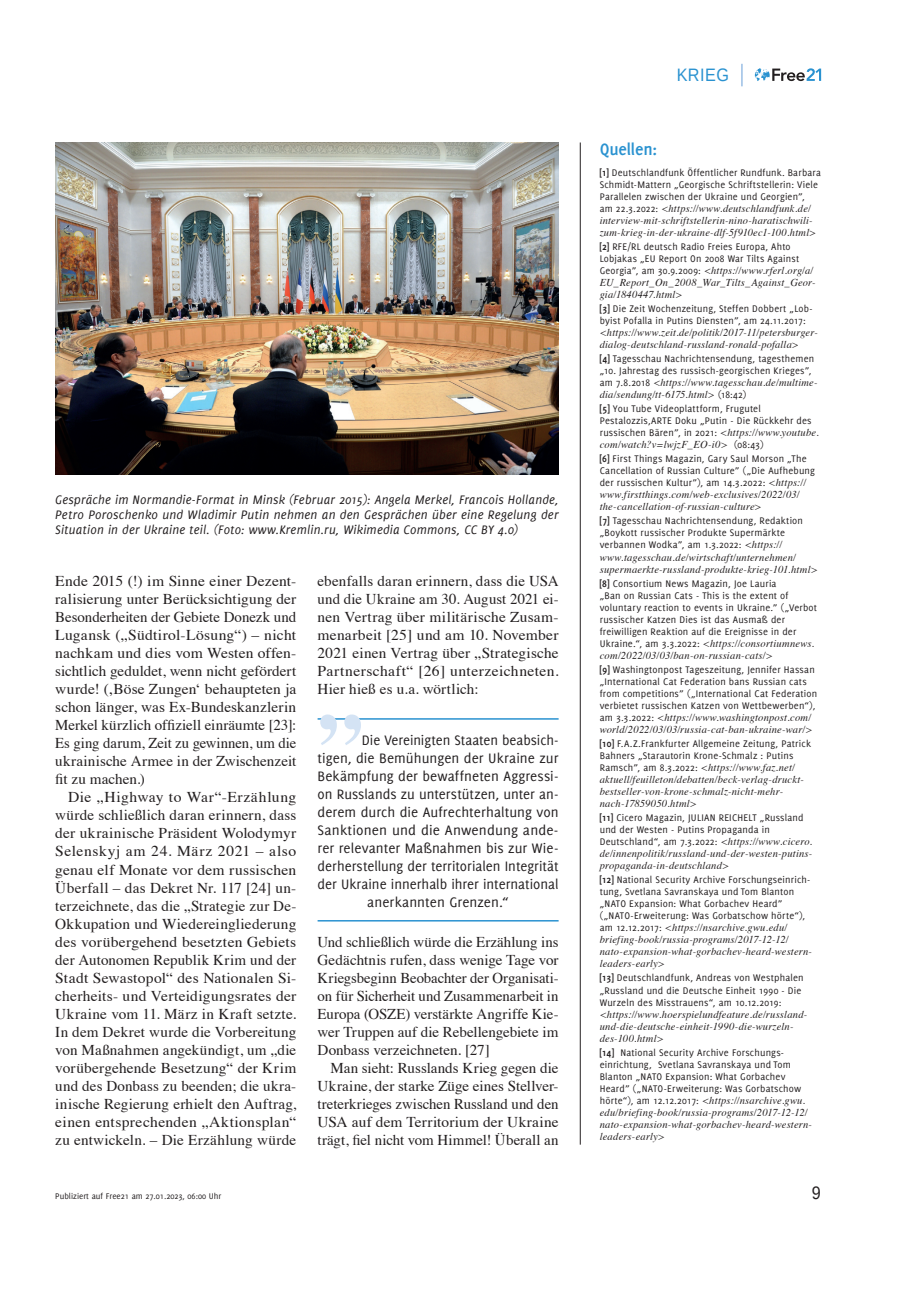
<style>
.page{position:relative;width:906px;height:1289px;background:#fff}
.page>*{position:absolute;margin:0;border:0;box-sizing:border-box;transform-origin:0 0}
.t1{font:700 91.5px "Times";color:#d4e3f4}
.t2{font:700 18px "Delicious";letter-spacing:-.01em;color:#2a92d0}
.t3{font:18px "Liberation Sans";letter-spacing:.03em;color:#2a92d0;scale:.9 1}
.t4{font:18px "Liberation Sans";color:#231f20;scale:.9 1}
.t5{font:15px/18px "Times";letter-spacing:.01em;color:#231f20;text-align:justify;scale:1.04 1}
.t6{font:15px/18px "Times";letter-spacing:.01em;color:#231f20;text-align:justify}
.t7{font:15px "Delicious";color:#231f20}
.t8{font:italic 13.5px/15px "Delicious";letter-spacing:.015em;color:#231f20;text-align:justify}
.t9{font:10.5px/12px "Delicious";letter-spacing:.015em;color:#231f20}
.t10{font:italic 10.5px/12px "Times";letter-spacing:.02em;color:#231f20}
.t11{font:9px "Delicious";color:#231f20}
.s1{font-weight:700}
.s2{font-family:"Delicious";font-style:normal}
.s3{font-family:"Times";font-style:italic}
</style>
<div class="page">
<svg style="left:755px;top:68px;width:66px;height:13px"></svg>
<svg style="left:741px;top:64px;width:1px;height:22px"></svg>
<hr style="left:317px;top:718px;width:241px;height:1px;background:#2a92d0">
<hr style="left:317px;top:920px;width:241px;height:1px;background:#2a92d0">
<hr style="left:580px;top:142px;width:1px;height:1002px;background:#231f20">
<img style="left:55px;top:142px;width:503px;height:332px">
<p class="t8" style="left:55px;top:492px;width:505px">Gespräche im Normandie-Format in Minsk (Februar 2015): Angela Merkel, Francois Hollande, Petro Poroschenko und Wladimir Putin nehmen an den Gesprächen über eine Regelung der Situation in der Ukraine teil. (Foto: www.Kremlin.ru, Wikimedia Commons, CC BY 4.0)</p>
<p class="t5" style="left:55px;top:571px;width:233px">Ende 2015 (!) im Sinne einer Dezent&shy;ralisierung unter Berücksichtigung der Besonderheiten der Gebiete Donezk und Lugansk („Südtirol-Lösung“) – nicht nachkam und dies vom Westen offen&shy;sichtlich geduldet, wenn nicht gefördert wurde! (‚Böse Zungen‘ behaupteten ja schon länger, was Ex-Bundeskanzlerin Merkel kürzlich offiziell einräumte [23]:<br>Es ging darum, Zeit zu gewinnen, um die ukrainische Armee in der Zwischenzeit fit zu machen.)</p>
<p class="t5" style="left:55px;top:787px;width:233px;text-indent:13px">Die „Highway to War“-Erzählung würde schließlich daran erinnern, dass der ukrainische Präsident Wolodymyr Selenskyj am 24. März 2021 – also genau elf Monate vor dem russischen Überfall – das Dekret Nr. 117 [24] un&shy;terzeichnete, das die „Strategie zur De-Okkupation und Wiedereingliederung des vorübergehend besetzten Gebiets der Autonomen Republik Krim und der Stadt Sewastopol“ des Nationalen Si&shy;cherheits- und Verteidigungsrates der Ukraine vom 11. März in Kraft setzte.<br>In dem Dekret wurde die Vorbereitung von Maßnahmen angekündigt, um „die vorübergehende Besetzung“ der Krim und des Donbass zu beenden; die ukra&shy;inische Regierung erhielt den Auftrag, einen entsprechenden „Aktionsplan“ zu entwickeln. – Die Erzählung würde</p>
<p class="t6" style="left:317px;top:571px;width:242px">ebenfalls daran erinnern, dass die USA und die Ukraine am 30. August 2021 ei&shy;nen Vertrag über militärische Zusam&shy;menarbeit [25] und am 10. November 2021 einen Vertrag über „Strategische Partnerschaft“ [26] unterzeichneten.<br>Hier hieß es u.a. wörtlich:</p>
<h1 class="t1" style="left:317px;top:610px;width:47px">„</h1>
<h3 class="t7" style="left:362px;top:731px;width:198px">Die Vereinigten Staaten beabsich-</h3>
<h3 class="t7" style="left:317px;top:749px;width:242px">tigen, die Bemühungen der Ukraine zur</h3>
<h3 class="t7" style="left:317px;top:767px;width:242px">Bekämpfung der bewaffneten Aggressi-</h3>
<h3 class="t7" style="left:317px;top:785px;width:242px">on Russlands zu unterstützen, unter an-</h3>
<h3 class="t7" style="left:317px;top:803px;width:242px">derem durch die Aufrechterhaltung von</h3>
<h3 class="t7" style="left:317px;top:821px;width:242px">Sanktionen und die Anwendung ande-</h3>
<h3 class="t7" style="left:317px;top:839px;width:242px">rer relevanter Maßnahmen bis zur Wie-</h3>
<h3 class="t7" style="left:317px;top:857px;width:242px">derherstellung der territorialen Integrität</h3>
<h3 class="t7" style="left:317px;top:875px;width:242px">der Ukraine innerhalb ihrer international</h3>
<h3 class="t7" style="left:367px;top:893px;width:143px">anerkannten Grenzen.“</h3>
<p class="t6" style="left:317px;top:931px;width:242px">Und schließlich würde die Erzählung ins Gedächtnis rufen, dass wenige Tage vor Kriegsbeginn Beobachter der Organisati&shy;on für Sicherheit und Zusammenarbeit in Europa (OSZE) verstärkte Angriffe Kie&shy;wer Truppen auf die Rebellengebiete im Donbass verzeichneten. [27]</p>
<h3 class="t6" style="left:317px;top:1057px;width:242px;text-indent:13px">Man sieht: Russlands Krieg gegen die Ukraine, der starke Züge eines Stellver&shy;treterkrieges zwischen Russland und den USA auf dem Territorium der Ukraine trägt, fiel nicht vom Himmel! Überall an</h3>
<h2 class="t3" style="left:676px;top:63px;width:60px">Krieg</h2>
<h2 class="t2" style="left:600px;top:139px;width:59px">Quellen:</h2>
<p class="t9" style="left:600px;top:166px;width:223px"><span class="s1">[1]</span> Deutschlandfunk Öffentlicher Rundfunk. Barbara<br>Schmidt-Mattern „Georgische Schriftstellerin: Viele<br>Parallelen zwischen der Ukraine und Georgien”,</p>
<p class="t10" style="left:600px;top:201px;width:218px"><span class="s2">am 22.3.2022:</span> &lt;https://www.deutschlandfunk.de/ interview-mit-schriftstellerin-nino-haratischwili&shy;zum-krieg-in-der-ukraine-dlf-5f910ec1-100.html&gt;</p>
<p class="t9" style="left:600px;top:240px;width:201px"><span class="s1">[2]</span> RFE/RL deutsch Radio Freies Europa, Ahto<br>Lobjakas „EU Report On 2008 War Tilts Against</p>
<p class="t10" style="left:600px;top:263px;width:217px"><span class="s2">Georgia”, am 30.9.2009:</span> &lt;https://www.rferl.org/a/<br>EU_Report_On_2008_War_Tilts_Against_Geor&shy;gia/1840447.html&gt;</p>
<p class="t9" style="left:600px;top:302px;width:214px"><span class="s1">[3]</span> Die Zeit Wochenzeitung, Steffen Dobbert „Lob&shy;byist Pofalla in Putins Diensten”, am 24.11.2017:</p>
<p class="t10" style="left:600px;top:326px;width:220px">&lt;https://www.zeit.de/politik/2017-11/petersburger&shy;dialog-deutschland-russland-ronald-pofalla&gt;</p>
<p class="t9" style="left:600px;top:352px;width:216px"><span class="s1">[4]</span> Tagesschau Nachrichtensendung, tagesthemen „10. Jahrestag des russisch-georgischen Krieges”,</p>
<p class="t10" style="left:600px;top:376px;width:219px"><span class="s2">am 7.8.2018</span> &lt;https://www.tagesschau.de/multime&shy;dia/sendung/tt-6175.html&gt; <span class="s2">(18:42)</span></p>
<p class="t9" style="left:600px;top:402px;width:220px"><span class="s1">[5]</span> You Tube Videoplattform, Frugutel<br>Pestalozzis,ARTE Doku „Putin - Die Rückkehr des russischen Bären”, in 2021: <span class="s3">&lt;https://www.youtube.</span></p>
<p class="t10" style="left:600px;top:438px;width:165px">com/watch?v=lwjzF_EO-i0&gt; <span class="s2">(08:43)</span></p>
<p class="t9" style="left:600px;top:453px;width:217px"><span class="s1">[6]</span> First Things Magazin, Gary Saul Morson „The<br>Cancellation of Russian Culture” („Die Aufhebung der russischen Kultur”), am 14.3.2022: <span class="s3">&lt;https://</span></p>
<p class="t10" style="left:600px;top:488px;width:201px">www.firstthings.com/web-exclusives/2022/03/ the-cancellation-of-russian-culture&gt;</p>
<p class="t9" style="left:600px;top:515px;width:205px"><span class="s1">[7]</span> Tagesschau Nachrichtensendung, Redaktion „Boykott russischer Produkte Supermärkte verbannen Wodka”, am 1.3.2022: <span class="s3">&lt;https://</span></p>
<p class="t10" style="left:600px;top:550px;width:220px">www.tagesschau.de/wirtschaft/unternehmen/ supermaerkte-russland-produkte-krieg-101.html&gt;</p>
<p class="t9" style="left:600px;top:577px;width:219px"><span class="s1">[8]</span> Consortium News Magazin, Joe Lauria<br>„Ban on Russian Cats - This is the extent of voluntary reaction to events in Ukraine.” („Verbot russischer Katzen Dies ist das Ausmaß der freiwilligen Reaktion auf die Ereignisse in der</p>
<p class="t10" style="left:600px;top:636px;width:216px"><span class="s2">Ukraine.“, am 3.3.2022:</span> &lt;https://consortiumnews. com/2022/03/03/ban-on-russian-cats/&gt;</p>
<p class="t9" style="left:600px;top:663px;width:219px"><span class="s1">[9]</span> Washingtonpost Tageszeitung, Jennifer Hassan „International Cat Federation bans Russian cats from competitions” („International Cat Federation verbietet russischen Katzen von Wettbewerben“),</p>
<p class="t10" style="left:600px;top:710px;width:214px"><span class="s2">am 3.3.2022:</span> &lt;https://www.washingtonpost.com/ world/2022/03/03/russia-cat-ban-ukraine-war/&gt;</p>
<p class="t9" style="left:600px;top:737px;width:213px"><span class="s1">[10]</span> F.A.Z.Frankfurter Allgemeine Zeitung, Patrick<br>Bahners „Starautorin Krone-Schmalz : Putins</p>
<p class="t10" style="left:600px;top:760px;width:206px"><span class="s2">Ramsch”, am 8.3.2022:</span> &lt;https://www.faz.net/ aktuell/feuilleton/debatten/beck-verlag-druckt&shy;bestseller-von-krone-schmalz-nicht-mehr&shy;nach-17859050.html&gt;</p>
<p class="t9" style="left:600px;top:811px;width:214px"><span class="s1">[11]</span> Cicero Magazin, JULIAN REICHELT „Russland und der Westen - Putins Propaganda in<br>Deutschland“, am 7.3.2022: <span class="s3">&lt;https://www.cicero.</span></p>
<p class="t10" style="left:600px;top:847px;width:214px">de/innenpolitik/russland-und-der-westen-putins&shy;propaganda-in-deutschland&gt;</p>
<p class="t9" style="left:600px;top:873px;width:212px"><span class="s1">[12]</span> National Security Archive Forschungseinrich&shy;tung, Svetlana Savranskaya und Tom Blanton „NATO Expansion: What Gorbachev Heard” („NATO-Erweiterung: Was Gorbatschow hörte“),</p>
<p class="t10" style="left:600px;top:921px;width:214px"><span class="s2">am 12.12.2017:</span> &lt;https://nsarchive.gwu.edu/ briefing-book/russia-programs/2017-12-12/ nato-expansion-what-gorbachev-heard-western&shy;leaders-early&gt;</p>
<p class="t9" style="left:600px;top:971px;width:205px"><span class="s1">[13]</span> Deutschlandfunk, Andreas von Westphalen „Russland und die Deutsche Einheit 1990 - Die<br>Wurzeln des Misstrauens“, am 10.12.2019:</p>
<p class="t10" style="left:600px;top:1007px;width:209px">&lt;https://www.hoerspielundfeature.de/russland&shy;und-die-deutsche-einheit-1990-die-wurzeln&shy;des-100.html&gt;</p>
<p class="t9" style="left:600px;top:1046px;width:203px"><span class="s1">[14]</span> National Security Archive Forschungs&shy;einrichtung, Svetlana Savranskaya und Tom Blanton „NATO Expansion: What Gorbachev Heard” („NATO-Erweiterung: Was Gorbatschow</p>
<p class="t10" style="left:600px;top:1093px;width:214px"><span class="s2">hörte“), am 12.12.2017:</span> &lt;https://nsarchive.gwu. edu/briefing-book/russia-programs/2017-12-12/ nato-expansion-what-gorbachev-heard-western&shy;leaders-early&gt;</p>
<p class="t11" style="left:55px;top:1190px;width:168px">Publiziert auf Free21 am 27.01.2023, 06:00 Uhr</p>
<h2 class="t4" style="left:812px;top:1181px;width:12px">9</h2>
</div>
